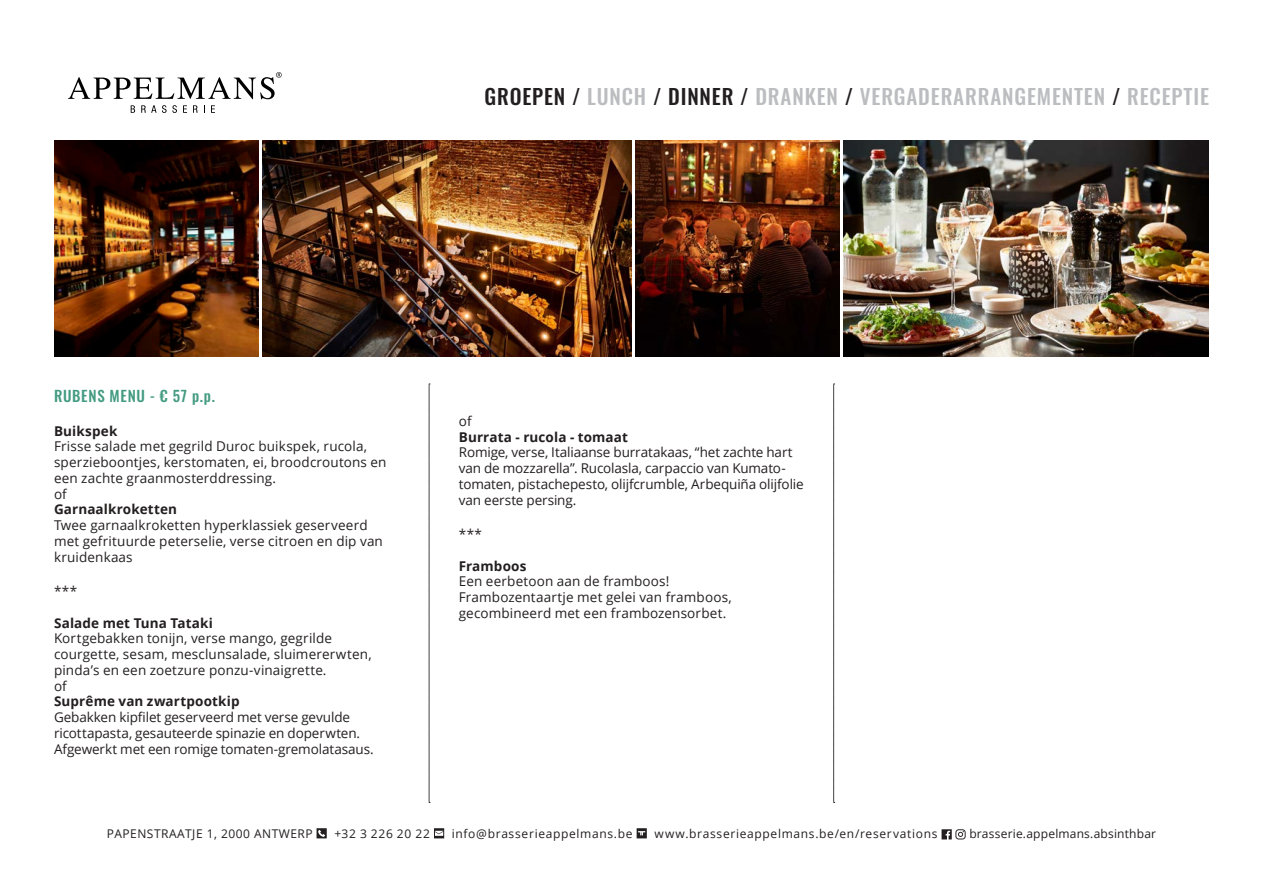
<style>
.page{position:relative;width:1263px;height:893px;background:#fff}
.page>*{position:absolute;margin:0;border:0;box-sizing:border-box;transform-origin:0 0}
.t1{font:500 21px "Oswald";letter-spacing:.04em;color:#bcbdc0}
.t2{font:500 15px "Oswald";letter-spacing:.045em;color:#439b81}
.t3{font:13.5px/15.8px "Open Sans";letter-spacing:.01em;color:#231f20}
.t4{font:13.5px/15.8px "Open Sans";letter-spacing:-.01em;color:#231f20}
.t5{font:700 13.5px "Open Sans";letter-spacing:.01em;color:#231f20}
.t6{font:12px "Open Sans";letter-spacing:.05em;color:#231f20}
.t7{font:12px "Open Sans";letter-spacing:.015em;color:#231f20}
.s1{color:#231f20}
.s2{font-weight:700}
</style>
<div class="page">
<svg style="left:317px;top:828px;width:10px;height:10px"></svg>
<svg style="left:434px;top:828px;width:10px;height:10px"></svg>
<svg style="left:637px;top:828px;width:10px;height:10px"></svg>
<svg style="left:941px;top:829px;width:25px;height:10px"></svg>
<svg style="left:429px;top:384px;width:1px;height:419px"></svg>
<svg style="left:833px;top:384px;width:2px;height:419px"></svg>
<svg style="left:68px;top:72px;width:214px;height:27px"></svg>
<svg style="left:131px;top:105px;width:4px;height:8px"></svg>
<svg style="left:141px;top:105px;width:36px;height:8px"></svg>
<svg style="left:183px;top:105px;width:4px;height:8px"></svg>
<svg style="left:193px;top:105px;width:5px;height:8px"></svg>
<svg style="left:211px;top:105px;width:4px;height:8px"></svg>
<img style="left:54px;top:140px;width:204px;height:216px">
<img style="left:635px;top:140px;width:205px;height:216px">
<img style="left:262px;top:140px;width:369px;height:216px">
<img style="left:844px;top:140px;width:365px;height:216px">
<p class="t1" style="left:484px;top:85px;width:726px"><span class="s1">GROEPEN /</span> LUNCH <span class="s1">/ DINNER /</span> DRANKEN <span class="s1">/</span> VERGADERARRANGEMENTEN <span class="s1">/</span> RECEPTIE</p>
<p class="t2" style="left:54px;top:388px;width:163px">RUBENS MENU - € 57 p.p.</p>
<p class="t3" style="left:54px;top:422px;width:334px"><span class="s2">Buikspek<br></span>Frisse salade met gegrild Duroc buikspek, rucola, sperzieboontjes, kerstomaten, ei, broodcroutons en een zachte graanmosterddressing.</p>
<p class="t3" style="left:54px;top:485px;width:14px">of</p>
<p class="t5" style="left:54px;top:500px;width:125px">Garnaalkroketten</p>
<p class="t3" style="left:54px;top:517px;width:330px">Twee garnaalkroketten hyperklassiek geserveerd met gefrituurde peterselie, verse citroen en dip van kruidenkaas</p>
<p class="t3" style="left:54px;top:583px;width:25px">***</p>
<p class="t5" style="left:54px;top:613px;width:160px">Salade met Tuna Tataki</p>
<p class="t3" style="left:54px;top:630px;width:319px">Kortgebakken tonijn, verse mango, gegrilde courgette, sesam, mesclunsalade, sluimererwten, pinda’s en een zoetzure ponzu-vinaigrette.</p>
<p class="t3" style="left:54px;top:677px;width:14px">of</p>
<p class="t5" style="left:54px;top:692px;width:187px">Suprême van zwartpootkip</p>
<p class="t4" style="left:54px;top:709px;width:321px">Gebakken kipfilet geserveerd met verse gevulde ricottapasta, gesauteerde spinazie en doperwten.<br>Afgewerkt met een romige tomaten-gremolatasaus.</p>
<p class="t3" style="left:459px;top:413px;width:14px">of</p>
<p class="t5" style="left:459px;top:427px;width:171px">Burrata - rucola - tomaat</p>
<p class="t4" style="left:459px;top:444px;width:346px">Romige, verse, Italiaanse burratakaas, “het zachte hart van de mozzarella”. Rucolasla, carpaccio van Kumato&shy;tomaten, pistachepesto, olijfcrumble, Arbequiña olijfolie van eerste persing.</p>
<p class="t3" style="left:459px;top:526px;width:25px">***</p>
<p class="t5" style="left:459px;top:556px;width:69px">Framboos</p>
<p class="t3" style="left:459px;top:573px;width:212px">Een eerbetoon aan de framboos!</p>
<p class="t3" style="left:459px;top:589px;width:274px;line-height:16.2px">Frambozentaartje met gelei van framboos, gecombineerd met een frambozensorbet.</p>
<p class="t6" style="left:107px;top:826px;width:207px">PAPENSTRAATJE 1, 2000 ANTWERP</p>
<p class="t6" style="left:334px;top:826px;width:97px">+32 3 226 20 22</p>
<p class="t6" style="left:452px;top:826px;width:182px">info@brasserieappelmans.be</p>
<p class="t6" style="left:654px;top:826px;width:284px">www.brasserieappelmans.be/en/reservations</p>
<p class="t7" style="left:969px;top:826px;width:188px">brasserie.appelmans.absinthbar</p>
</div>
